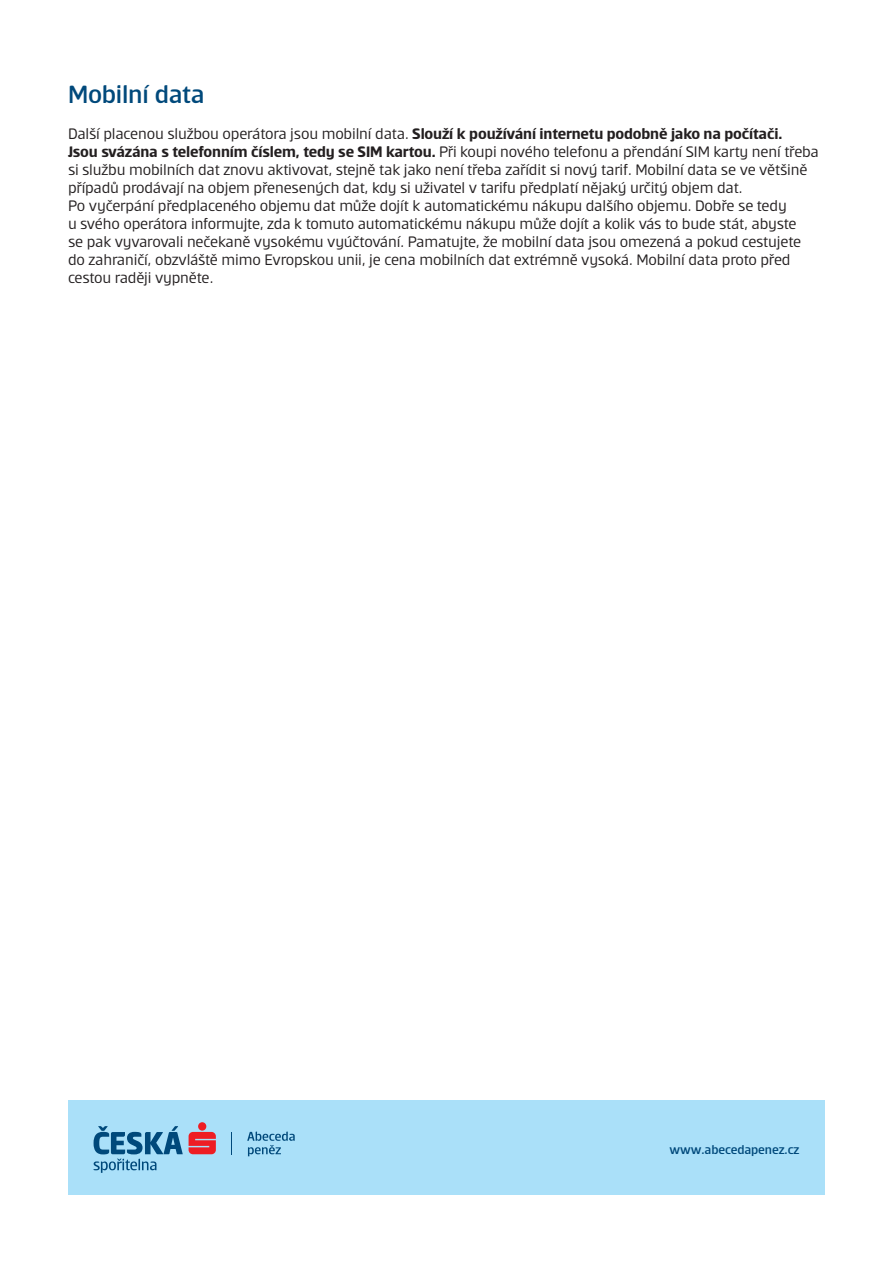
<style>
.page{position:relative;width:893px;height:1263px;background:#fff}
.page>*{position:absolute;margin:0;border:0;box-sizing:border-box;transform-origin:0 0}
.t1{font:500 27px "Erste";letter-spacing:-.01em;color:#00497b}
.t2{font:16.5px/18px "Erste";letter-spacing:-.01em;color:#231f20}
.t3{font:500 13.5px "Erste";letter-spacing:-.01em;color:#00497b}
.s1{font-weight:700}
</style>
<div class="page">
<div style="left:68px;top:1100px;width:757px;height:95px;background:#aae0f9"></div>
<svg style="left:94px;top:1126px;width:89px;height:47px"></svg>
<svg style="left:189px;top:1122px;width:27px;height:32px"></svg>
<svg style="left:247px;top:1131px;width:48px;height:25px"></svg>
<h1 class="t1" style="left:68px;top:81px;width:138px">Mobilní data</h1>
<p class="t2" style="left:68px;top:124px;width:752px">Další placenou službou operátora jsou mobilní data. <span class="s1">Slouží k používání internetu podobně jako na počítači.<br>Jsou svázána s telefonním číslem, tedy se SIM kartou.</span> Při koupi nového telefonu a přendání SIM karty není třeba si službu mobilních dat znovu aktivovat, stejně tak jako není třeba zařídit si nový tarif. Mobilní data se ve většině případů prodávají na objem přenesených dat, kdy si uživatel v tarifu předplatí nějaký určitý objem dat.<br>Po vyčerpání předplaceného objemu dat může dojít k automatickému nákupu dalšího objemu. Dobře se tedy<br>u svého operátora informujte, zda k tomuto automatickému nákupu může dojít a kolik vás to bude stát, abyste<br>se pak vyvarovali nečekaně vysokému vyúčtování. Pamatujte, že mobilní data jsou omezená a pokud cestujete do zahraničí, obzvláště mimo Evropskou unii, je cena mobilních dat extrémně vysoká. Mobilní data proto před cestou raději vypněte.</p>
<p class="t3" style="left:670px;top:1143px;width:131px">www.abecedapenez.cz</p>
</div>
